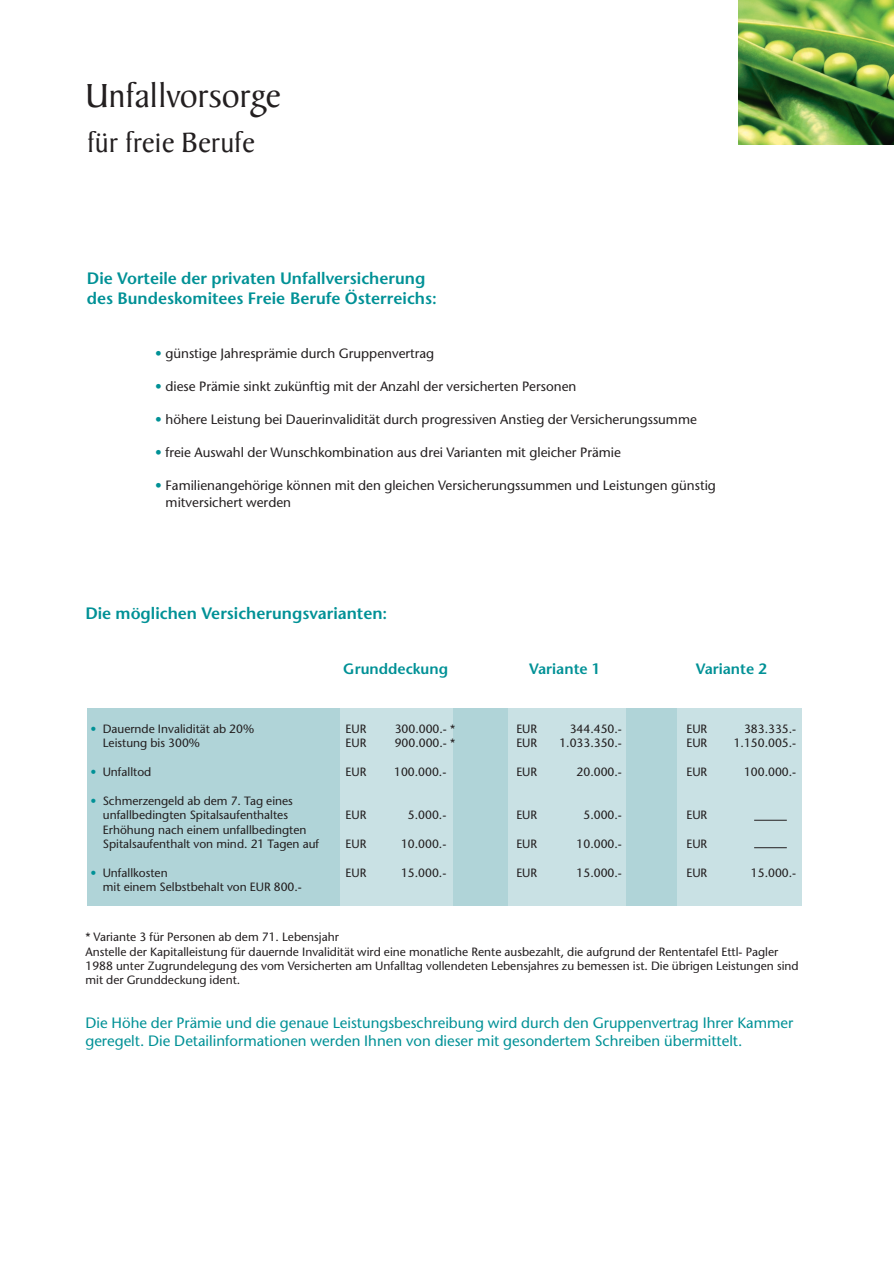
<style>
.page{position:relative;width:894px;height:1263px;background:#fff}
.page>*{position:absolute;margin:0;border:0;box-sizing:border-box;transform-origin:0 0}
.t1{font:36px "Baker Signet";color:#231f20}
.t2{font:30px "Baker Signet";color:#231f20}
.t3{font:600 16.5px/20.2px "Stone Sans";color:#009196}
.t4{font:15px/18px "Stone Sans";color:#009196}
.t5{font:600 15px "Stone Sans";color:#009196}
.t6{font:13.5px/16.5px "Stone Sans";color:#231f20}
.t7{font:12px/14.4px "Stone Sans";color:#231f20}
.s1{color:#009196}
</style>
<div class="page">
<div style="left:87px;top:708px;width:713px;height:198px;background:#b0d4d8"></div>
<div style="left:677px;top:708px;width:125px;height:198px;background:#c9e1e4"></div>
<div style="left:509px;top:709px;width:117px;height:197px;background:#c9e1e4"></div>
<div style="left:340px;top:709px;width:112px;height:197px;background:#c9e1e4"></div>
<hr style="left:754px;top:820px;width:33px;height:1px;background:#231f20">
<hr style="left:754px;top:847px;width:33px;height:1px;background:#231f20">
<img style="left:739px;top:0;width:154px;height:145px">
<h1 class="t1" style="left:85px;top:82px;width:197px">Unfallvorsorge</h1>
<h2 class="t2" style="left:87px;top:131px;width:169px">für freie Berufe</h2>
<h3 class="t3" style="left:87px;top:270px;width:351px">Die Vorteile der privaten Unfallversicherung des Bundeskomitees Freie Berufe Österreichs:</h3>
<p class="t6" style="left:155px;top:347px;width:281px"><span class="s1">•</span> günstige Jahresprämie durch Gruppenvertrag</p>
<p class="t6" style="left:155px;top:380px;width:423px"><span class="s1">•</span> diese Prämie sinkt zukünftig mit der Anzahl der versicherten Personen</p>
<p class="t6" style="left:155px;top:413px;width:543px"><span class="s1">•</span> höhere Leistung bei Dauerinvalidität durch progressiven Anstieg der Versicherungssumme</p>
<p class="t6" style="left:155px;top:446px;width:467px"><span class="s1">•</span> freie Auswahl der Wunschkombination aus drei Varianten mit gleicher Prämie</p>
<p class="t6" style="left:166px;top:479px;width:552px;text-indent:-10px"><span class="s1">•</span> Familienangehörige können mit den gleichen Versicherungssummen und Leistungen günstig mitversichert werden</p>
<h3 class="t3" style="left:85px;top:605px;width:303px">Die möglichen Versicherungsvarianten:</h3>
<p class="t5" style="left:343px;top:663px;width:106px">Grunddeckung</p>
<p class="t5" style="left:529px;top:663px;width:73px">Variante 1</p>
<p class="t5" style="left:696px;top:663px;width:73px">Variante 2</p>
<p class="t7" style="left:90px;top:723px;width:165px"><span class="s1">•</span> Dauernde Invalidität ab 20%</p>
<p class="t7" style="left:346px;top:723px;width:22px">EUR</p>
<p class="t7" style="left:395px;top:723px;width:62px">300.000.- *</p>
<p class="t7" style="left:516px;top:723px;width:22px">EUR</p>
<p class="t7" style="left:570px;top:723px;width:54px">344.450.-</p>
<p class="t7" style="left:686px;top:723px;width:22px">EUR</p>
<p class="t7" style="left:744px;top:723px;width:54px">383.335.-</p>
<p class="t7" style="left:103px;top:737px;width:99px">Leistung bis 300%</p>
<p class="t7" style="left:346px;top:737px;width:22px">EUR</p>
<p class="t7" style="left:395px;top:737px;width:62px">900.000.- *</p>
<p class="t7" style="left:516px;top:737px;width:22px">EUR</p>
<p class="t7" style="left:559px;top:737px;width:64px">1.033.350.-</p>
<p class="t7" style="left:686px;top:737px;width:22px">EUR</p>
<p class="t7" style="left:734px;top:737px;width:64px">1.150.005.-</p>
<p class="t7" style="left:90px;top:766px;width:62px"><span class="s1">•</span> Unfalltod</p>
<p class="t7" style="left:346px;top:766px;width:22px">EUR</p>
<p class="t7" style="left:394px;top:766px;width:54px">100.000.-</p>
<p class="t7" style="left:516px;top:766px;width:22px">EUR</p>
<p class="t7" style="left:577px;top:766px;width:47px">20.000.-</p>
<p class="t7" style="left:686px;top:766px;width:22px">EUR</p>
<p class="t7" style="left:744px;top:766px;width:54px">100.000.-</p>
<p class="t7" style="left:103px;top:795px;width:192px;text-indent:-12px"><span class="s1">•</span> Schmerzengeld ab dem 7. Tag eines unfallbedingten Spitalsaufenthaltes</p>
<p class="t7" style="left:346px;top:809px;width:22px">EUR</p>
<p class="t7" style="left:408px;top:809px;width:40px">5.000.-</p>
<p class="t7" style="left:516px;top:809px;width:22px">EUR</p>
<p class="t7" style="left:584px;top:809px;width:40px">5.000.-</p>
<p class="t7" style="left:686px;top:809px;width:22px">EUR</p>
<p class="t7" style="left:103px;top:824px;width:218px">Erhöhung nach einem unfallbedingten<br>Spitalsaufenthalt von mind. 21 Tagen auf</p>
<p class="t7" style="left:346px;top:838px;width:22px">EUR</p>
<p class="t7" style="left:401px;top:838px;width:47px">10.000.-</p>
<p class="t7" style="left:516px;top:838px;width:22px">EUR</p>
<p class="t7" style="left:577px;top:838px;width:47px">10.000.-</p>
<p class="t7" style="left:686px;top:838px;width:22px">EUR</p>
<p class="t7" style="left:90px;top:867px;width:79px"><span class="s1">•</span> Unfallkosten</p>
<p class="t7" style="left:346px;top:867px;width:22px">EUR</p>
<p class="t7" style="left:401px;top:867px;width:47px">15.000.-</p>
<p class="t7" style="left:516px;top:867px;width:22px">EUR</p>
<p class="t7" style="left:577px;top:867px;width:47px">15.000.-</p>
<p class="t7" style="left:686px;top:867px;width:22px">EUR</p>
<p class="t7" style="left:751px;top:867px;width:47px">15.000.-</p>
<p class="t7" style="left:103px;top:881px;width:201px">mit einem Selbstbehalt von EUR 800.-</p>
<p class="t7" style="left:85px;top:931px;width:715px">* Variante 3 für Personen ab dem 71. Lebensjahr<br>Anstelle der Kapitalleistung für dauernde Invalidität wird eine monatliche Rente ausbezahlt, die aufgrund der Rententafel Ettl- Pagler 1988 unter Zugrundelegung des vom Versicherten am Unfalltag vollendeten Lebensjahres zu bemessen ist. Die übrigen Leistungen sind mit der Grunddeckung ident.</p>
<p class="t4" style="left:85px;top:1016px;width:709px">Die Höhe der Prämie und die genaue Leistungsbeschreibung wird durch den Gruppenvertrag Ihrer Kammer geregelt. Die Detailinformationen werden Ihnen von dieser mit gesondertem Schreiben übermittelt.</p>
</div>
